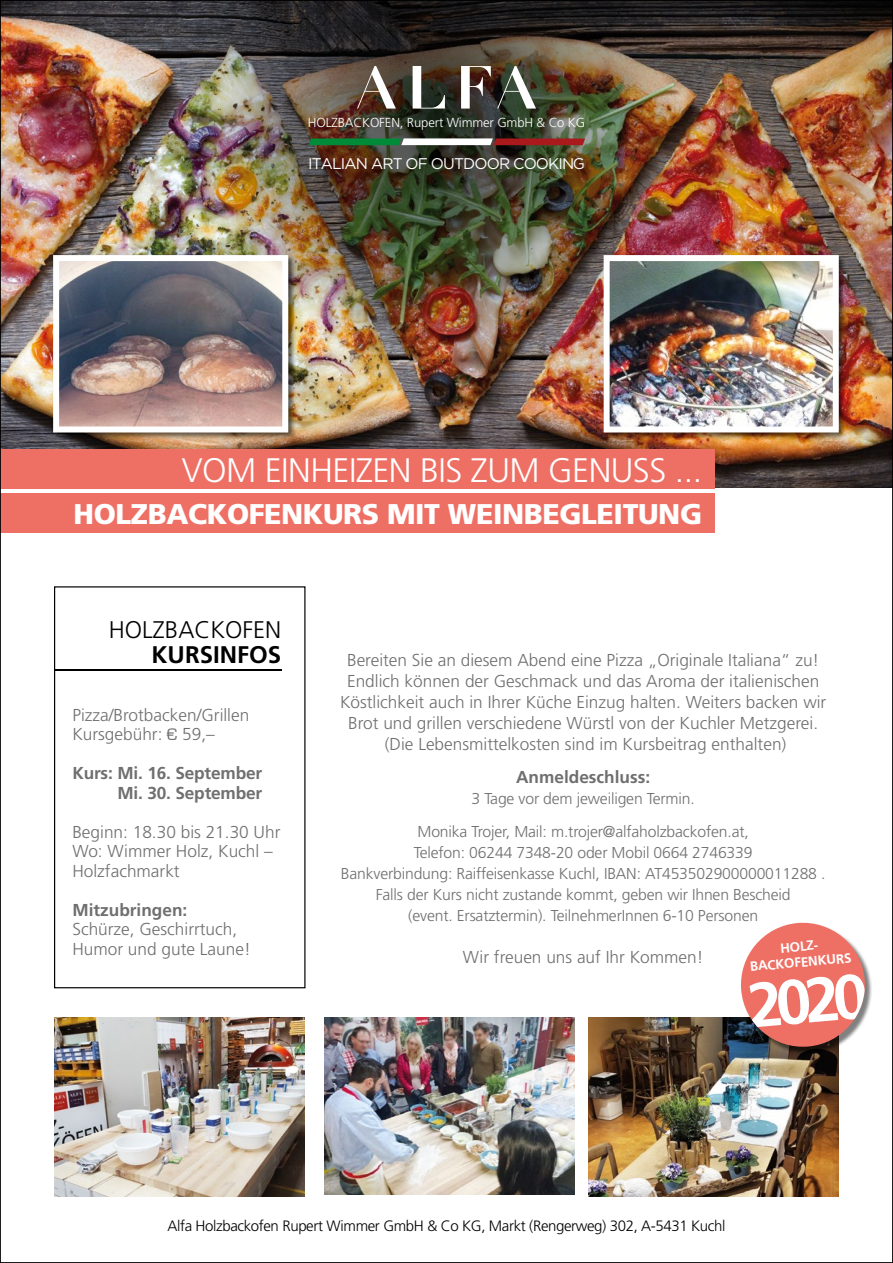
<style>
.page{position:relative;width:893px;height:1263px;background:#fff}
.page>*{position:absolute;margin:0;border:0;box-sizing:border-box;transform-origin:0 0}
.t1{font:700 62.7px "Frutiger";color:#fff}
.t2{font:300 33.9px "Frutiger";letter-spacing:-.015em;color:#fff}
.t3{font:900 28.5px "Frutiger";letter-spacing:-.015em;color:#fff}
.t4{font:300 24px "Frutiger";color:#000}
.t5{font:700 24px "Frutiger";color:#000}
.t6{font:300 17.25px/19.5px "Frutiger";color:#706f6f}
.t7{font:700 17.25px/19.5px "Frutiger";color:#706f6f;text-align:right}
.t8{font:300 15.75px/21px "Frutiger";letter-spacing:-.01em;color:#706f6f;text-align:center}
.t9{font:15.45px "Gotham";letter-spacing:-.055em;color:#fff}
.t10{font:300 15px "Frutiger";letter-spacing:-.025em;color:#000}
.t11{font:700 13.35px/15.9px "Frutiger";color:#fff;text-align:center}
.t12{font:300 13.05px "Frutiger";letter-spacing:-.01em;color:#fff}
.s1{font-family:"Eurostile";font-weight:400}
</style>
<div class="page">
<img style="left:2px;top:2px;width:889px;height:486px">
<img style="left:182px;top:2px;width:511px;height:362px">
<div style="left:0;top:449px;width:715px;height:39px;background:#ee7065"></div>
<div style="left:0;top:493px;width:715px;height:39px;background:#ee7065"></div>
<img style="left:54px;top:1017px;width:250px;height:180px">
<img style="left:324px;top:1017px;width:250px;height:178px">
<img style="left:589px;top:1017px;width:250px;height:180px">
<div style="left:54px;top:586px;width:251px;height:402px;border:1px solid #000"></div>
<hr style="left:54px;top:670px;width:227px;height:1px;background:#000">
<div style="left:742px;top:924px;width:130px;height:130px;background:#000;opacity:.5"></div>
<svg style="left:738px;top:922px;width:130px;height:127px"></svg>
<div style="left:603px;top:254px;width:244px;height:187px;background:#000;opacity:.6"></div>
<img style="left:611px;top:262px;width:221px;height:163px">
<div style="left:604px;top:255px;width:235px;height:177px;border:6px solid #fff"></div>
<div style="left:52px;top:254px;width:244px;height:187px;background:#000;opacity:.6"></div>
<img style="left:60px;top:262px;width:221px;height:163px">
<div style="left:53px;top:255px;width:235px;height:177px;border:6px solid #fff"></div>
<svg style="left:309px;top:138px;width:276px;height:7px"></svg>
<svg style="left:357px;top:66px;width:39px;height:43px"></svg>
<svg style="left:413px;top:66px;width:32px;height:43px"></svg>
<svg style="left:461px;top:66px;width:30px;height:43px"></svg>
<svg style="left:497px;top:66px;width:39px;height:43px"></svg>
<p class="t12" style="left:308px;top:115px;width:279px">HOLZBACKOFEN, Rupert Wimmer GmbH &amp; Co KG</p>
<p class="t9" style="left:308px;top:155px;width:278px">ITALIAN ART OF OUTDOOR COOKING</p>
<h2 class="t2" style="left:182px;top:451px;width:522px">VOM EINHEIZEN BIS ZUM GENUSS ...</h2>
<h3 class="t3" style="left:74px;top:496px;width:630px">HOLZBACKOFENKURS MIT WEINBEGLEITUNG</h3>
<h3 class="t4" style="left:109px;top:616px;width:174px">HOLZBACKOFEN</h3>
<h3 class="t5" style="left:152px;top:640px;width:131px">KURSINFOS</h3>
<p class="t6" style="left:340px;top:649px;width:488px;line-height:21px;text-align:center">Bereiten Sie an diesem Abend eine Pizza „Originale Italiana“ zu!<br>Endlich können der Geschmack und das Aroma der italienischen Köstlichkeit auch in Ihrer Küche Einzug halten. Weiters backen wir Brot und grillen verschiedene Würstl von der Kuchler Metzgerei. (Die Lebensmittelkosten sind im Kursbeitrag enthalten)</p>
<p class="t7" style="left:516px;top:767px;width:136px">Anmeldeschluss:</p>
<p class="t8" style="left:417px;top:782px;width:333px;line-height:33px">3 Tage vor dem jeweiligen Termin.<br>Monika Trojer, Mail: m.trojer@alfaholzbackofen.at,</p>
<p class="t8" style="left:341px;top:842px;width:486px">Telefon: 06244 7348-20 oder Mobil 0664 2746339<br>Bankverbindung: Raiffeisenkasse Kuchl, IBAN: AT453502900000011288 .<br>Falls der Kurs nicht zustande kommt, geben wir Ihnen Bescheid<br>(event. Ersatztermin). TeilnehmerInnen 6-10 Personen</p>
<p class="t6" style="left:463px;top:947px;width:242px">Wir freuen uns auf Ihr Kommen!</p>
<p class="t11" style="left:748px;top:942px;width:103px;rotate:-5deg">HOLZ-<br>BACKOFENKURS</p>
<h1 class="t1" style="left:744px;top:969px;width:122px;rotate:-5deg">2020</h1>
<p class="t6" style="left:72px;top:705px;width:178px">Pizza/Brotbacken/Grillen<br>Kursgebühr: <span class="s1">€</span> 59,–</p>
<p class="t7" style="left:72px;top:763px;width:191px">Kurs: Mi. 16. September<br>Mi. 30. September</p>
<p class="t6" style="left:72px;top:822px;width:210px">Beginn: 18.30 bis 21.30 Uhr<br>Wo: Wimmer Holz, Kuchl –<br>Holzfachmarkt</p>
<p class="t7" style="left:72px;top:900px;width:117px">Mitzubringen:</p>
<p class="t6" style="left:72px;top:919px;width:180px">Schürze, Geschirrtuch,<br>Humor und gute Laune!</p>
<p class="t10" style="left:167px;top:1217px;width:559px">Alfa Holzbackofen Rupert Wimmer GmbH &amp; Co KG, Markt (Rengerweg) 302, A-5431 Kuchl</p>
</div>
